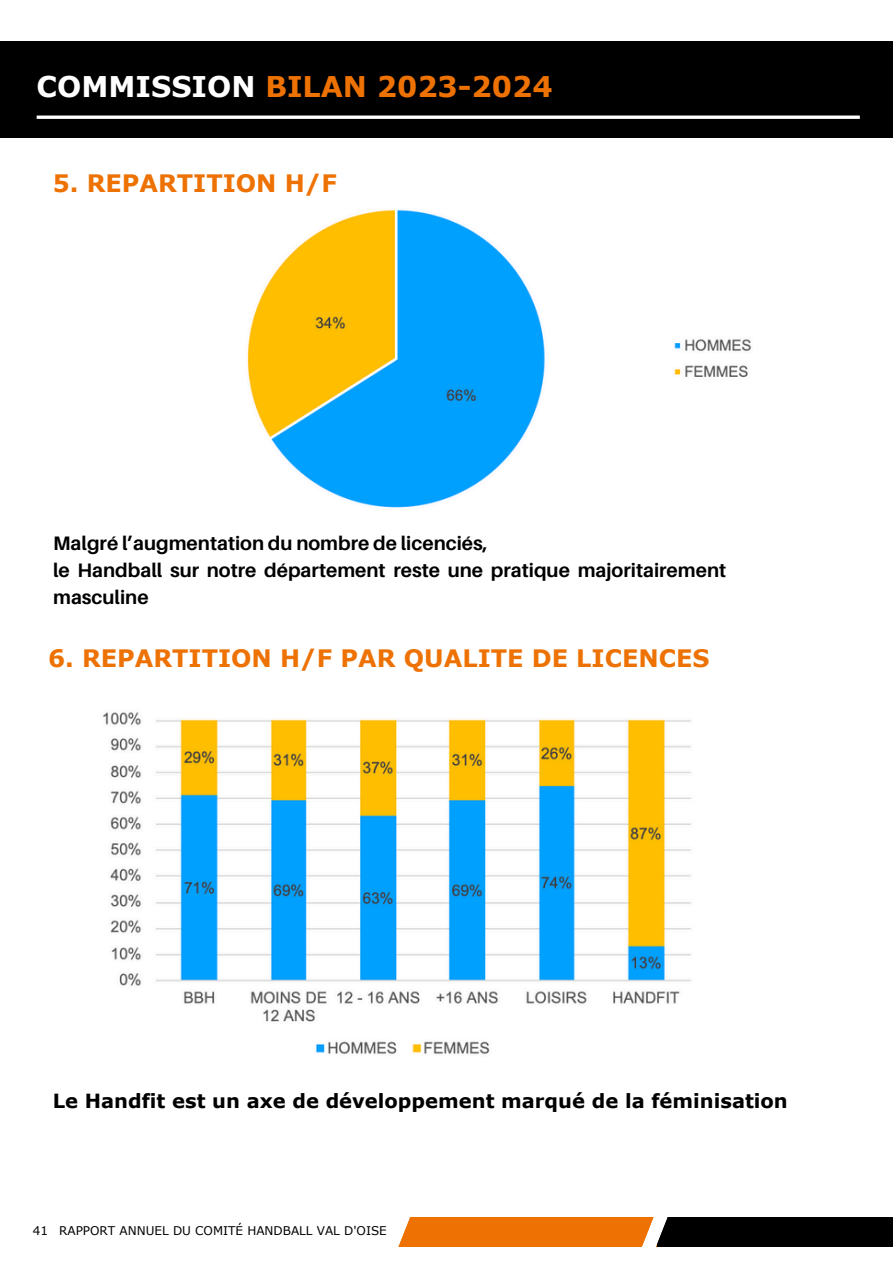
<style>
.page{position:relative;width:893px;height:1264px;background:#fff}
.page>*{position:absolute;margin:0;border:0;box-sizing:border-box;transform-origin:0 0}
.t1{font:700 28.5px "Verdana";color:#ee7203}
.t2{font:700 24px "Verdana";color:#ee7203}
.t3{font:700 19.5px/27px "Aileron";color:#000}
.t4{font:700 19.5px "Verdana";color:#000}
.t5{font:12px "Verdana";color:#000}
.s1{color:#fff}
</style>
<div class="page">
<div style="left:0;top:41px;width:892px;height:96px;background:#000"></div>
<svg style="left:37px;top:115px;width:822px;height:4px;background:#d7d7d7"></svg>
<div style="left:656px;top:1217px;width:236px;height:30px;background:#000"></div>
<div style="left:397px;top:1217px;width:259px;height:30px;background:#ee7203"></div>
<svg style="left:642px;top:1217px;width:26px;height:30px"></svg>
<svg style="left:397px;top:1217px;width:13px;height:30px"></svg>
<img style="left:247px;top:209px;width:505px;height:299px">
<img style="left:102px;top:712px;width:589px;height:343px">
<h1 class="t1" style="left:37px;top:68px;width:517px"><span class="s1">COMMISSION</span> BILAN 2023-2024</h1>
<p class="t2" style="left:53px;top:168px;width:286px">5. REPARTITION H/F</p>
<h2 class="t3" style="left:53px;top:529px;width:674px">Malgré l’augmentation du nombre de licenciés,<br>le Handball sur notre département reste une pratique majoritairement masculine</h2>
<h3 class="t2" style="left:48px;top:642px;width:663px">6. REPARTITION H/F PAR QUALITE DE LICENCES</h3>
<p class="t4" style="left:53px;top:1088px;width:736px">Le Handfit est un axe de développement marqué de la féminisation</p>
<h2 class="t5" style="left:33px;top:1222px;width:17px">41</h2>
<p class="t5" style="left:59px;top:1222px;width:329px">RAPPORT ANNUEL DU COMITÉ HANDBALL VAL D'OISE</p>
</div>
